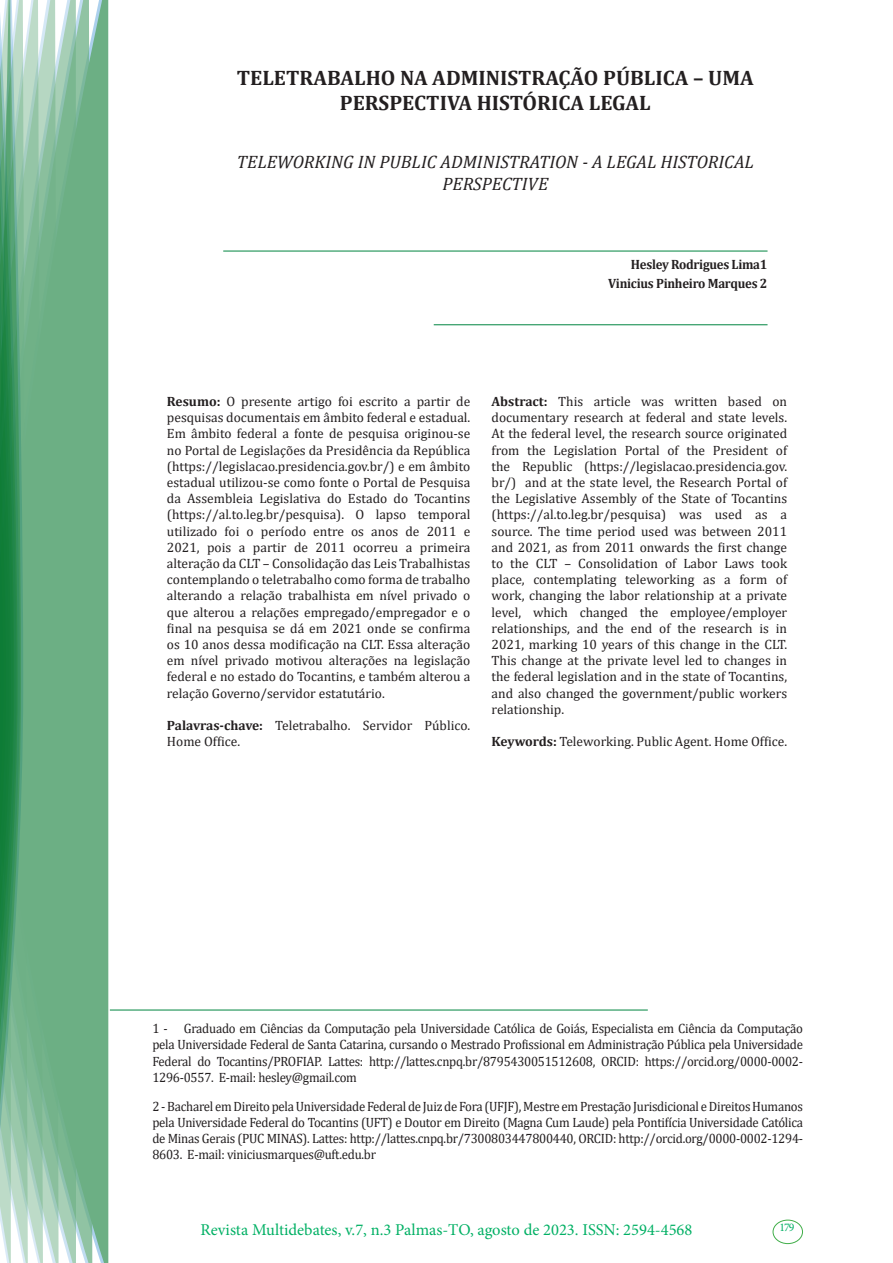
<style>
.page{position:relative;width:893px;height:1263px;background:#fff}
.page>*{position:absolute;margin:0;border:0;box-sizing:border-box;transform-origin:0 0}
.t1{font:700 21px/25.2px "Cambria";color:#231f20;text-align:center}
.t2{font:italic 18px/21.6px "Cambria";color:#231f20;text-align:center}
.t3{font:16.5px "Minion Pro";color:#00b064}
.Currículo{font:13.5px/16.2px "Cambria";color:#231f20;text-align:justify}
.Currículo-2{font:13.5px/16.2px "Cambria";color:#231f20;text-align:justify;scale:.95 1}
.Autores{font:700 13.5px "Cambria";letter-spacing:-.02em;color:#231f20;scale:.95 1}
.t4{font:11.7px "Minion Pro";color:#00b064}
.s1{font-weight:700}
</style>
<div class="page">
<svg style="left:95px;top:0;width:16px;height:1263px;background:#85bd9a"></svg>
<svg style="left:79px;top:0;width:16px;height:1263px;background:#71b289"></svg>
<svg style="left:62px;top:0;width:17px;height:1263px;background:#75b48c"></svg>
<svg style="left:45px;top:0;width:17px;height:1263px;background:#7cb792"></svg>
<svg style="left:30px;top:0;width:15px;height:1263px;background:#80ba96"></svg>
<svg style="left:0;top:0;width:30px;height:1263px;background:#61a97f"></svg>
<div style="left:772px;top:1219px;width:31px;height:25px;border:1px solid #40ae49;border-radius:50%"></div>
<hr style="left:223px;top:251px;width:544px;height:1px;background:#008540">
<hr style="left:434px;top:324px;width:333px;height:1px;background:#008540">
<hr style="left:110px;top:1010px;width:538px;height:1px;background:#008540">
<p class="t1" style="left:237px;top:64px;width:519px">TELETRABALHO NA ADMINISTRAÇÃO PÚBLICA – UMA<br>PERSPECTIVA HISTÓRICA LEGAL</p>
<p class="t2" style="left:237px;top:150px;width:519px">TELEWORKING IN PUBLIC ADMINISTRATION - A LEGAL HISTORICAL<br>PERSPECTIVE</p>
<p class="Autores" style="left:631px;top:255px;width:145px">Hesley Rodrigues Lima1</p>
<p class="Autores" style="left:608px;top:274px;width:169px">Vinicius Pinheiro Marques 2</p>
<p class="Currículo" style="left:167px;top:393px;width:305px"><span class="s1">Resumo:</span> O presente artigo foi escrito a partir de pesquisas documentais em âmbito federal e estadual.<br>Em âmbito federal a fonte de pesquisa originou-se no Portal de Legislações da Presidência da República (https://legislacao.presidencia.gov.br/) e em âmbito estadual utilizou-se como fonte o Portal de Pesquisa da Assembleia Legislativa do Estado do Tocantins (https://al.to.leg.br/pesquisa). O lapso temporal utilizado foi o período entre os anos de 2011 e 2021, pois a partir de 2011 ocorreu a primeira alteração da CLT – Consolidação das Leis Trabalhistas contemplando o teletrabalho como forma de trabalho alterando a relação trabalhista em nível privado o que alterou a relações empregado/empregador e o final na pesquisa se dá em 2021 onde se confirma os 10 anos dessa modificação na CLT. Essa alteração em nível privado motivou alterações na legislação federal e no estado do Tocantins, e também alterou a relação Governo/servidor estatutário.</p>
<p class="Currículo" style="left:167px;top:717px;width:305px"><span class="s1">Palavras-chave:</span> Teletrabalho. Servidor Público.<br>Home Office.</p>
<p class="Currículo" style="left:492px;top:393px;width:297px"><span class="s1">Abstract:</span> This article was written based on documentary research at federal and state levels.<br>At the federal level, the research source originated from the Legislation Portal of the President of the Republic (https://legislacao.presidencia.gov. br/) and at the state level, the Research Portal of the Legislative Assembly of the State of Tocantins (https://al.to.leg.br/pesquisa) was used as a source. The time period used was between 2011 and 2021, as from 2011 onwards the first change to the CLT – Consolidation of Labor Laws took place, contemplating teleworking as a form of work, changing the labor relationship at a private level, which changed the employee/employer relationships, and the end of the research is in 2021, marking 10 years of this change in the CLT.<br>This change at the private level led to changes in the federal legislation and in the state of Tocantins, and also changed the government/public workers relationship.</p>
<p class="Currículo" style="left:492px;top:733px;width:297px"><span class="s1">Keywords:</span> Teleworking. Public Agent. Home Office.</p>
<p class="Currículo-2" style="left:152px;top:1020px;width:686px">1 - Graduado em Ciências da Computação pela Universidade Católica de Goiás, Especialista em Ciência da Computação pela Universidade Federal de Santa Catarina, cursando o Mestrado Profissional em Administração Pública pela Universidade Federal do Tocantins/PROFIAP. Lattes: http://lattes.cnpq.br/8795430051512608, ORCID: https://orcid.org/0000-0002- 1296-0557. E-mail: hesley@gmail.com</p>
<p class="Currículo-2" style="left:152px;top:1098px;width:686px">2 - Bacharel em Direito pela Universidade Federal de Juiz de Fora (UFJF), Mestre em Prestação Jurisdicional e Direitos Humanos pela Universidade Federal do Tocantins (UFT) e Doutor em Direito (Magna Cum Laude) pela Pontifícia Universidade Católica de Minas Gerais (PUC MINAS). Lattes: http://lattes.cnpq.br/7300803447800440, ORCID: http://orcid.org/0000-0002-1294- 8603. E-mail: viniciusmarques@uft.edu.br</p>
<p class="t3" style="left:200px;top:1218px;width:493px">Revista Multidebates, v.7, n.3 Palmas-TO, agosto de 2023. ISSN: 2594-4568</p>
<p class="t4" style="left:779px;top:1219px;width:16px">179</p>
</div>
